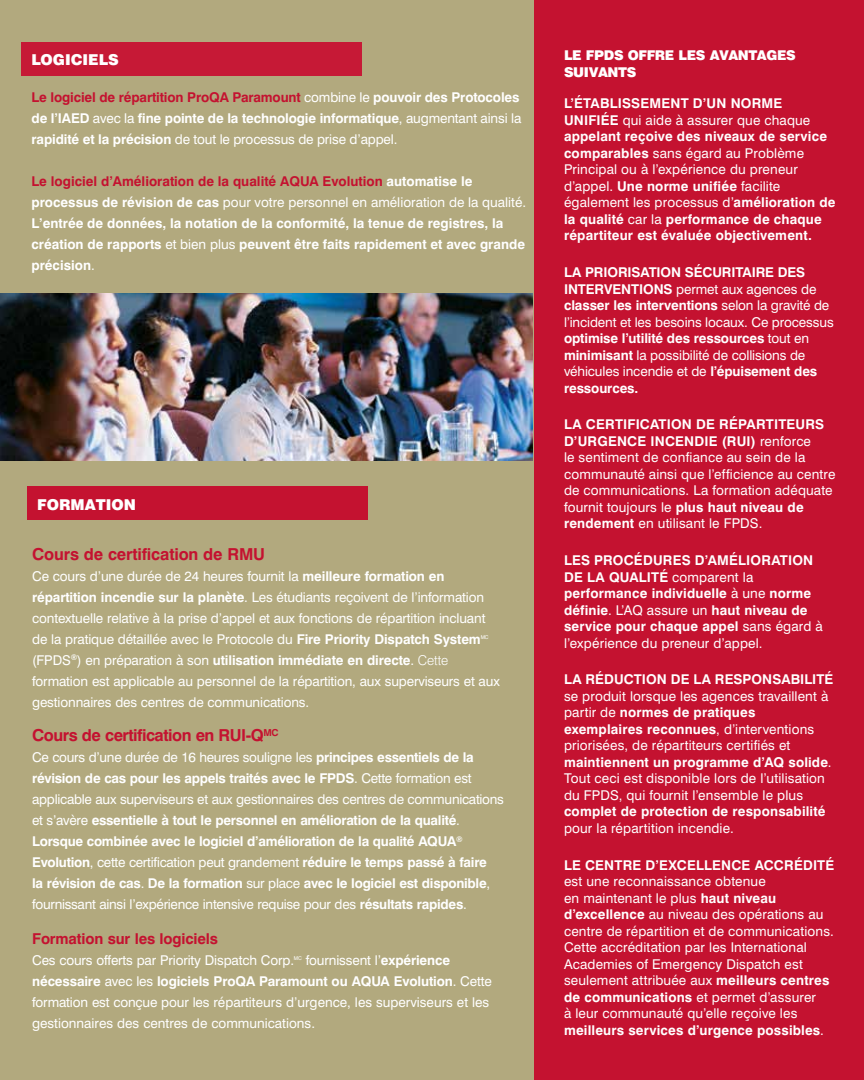
<style>
.page{position:relative;width:864px;height:1080px;background:#b2a97e}
.page>*{position:absolute;margin:0;border:0;box-sizing:border-box;transform-origin:0 0}
.t1{font:700 16.5px "Swiss 721 BT";letter-spacing:-.02em;color:#c41230}
.t2{font:700 15px "Swiss 721 BT";letter-spacing:-.01em;color:#c41230}
.t3{font:900 15px "Swiss 721 BT";color:#fff}
.t4{font:13.5px/16.5px "Swiss 721 BT";letter-spacing:.005em;color:#fff}
.t5{font:700 13.5px/16.5px "Swiss 721 BT";color:#fff}
.t6{font:700 13.5px/21px "Swiss 721 BT";letter-spacing:-.02em;color:#fff}
.t7{font:900 13.5px/16.5px "Swiss 721 BT";letter-spacing:-.025em;color:#fff}
.t8{font:5.25px "Swiss 721 BT";color:#fff}
.s1{color:#c41230}
.s2{font-weight:400}
.s3{font-weight:700}
.s4{font-weight:300}
</style>
<div class="page">
<div style="left:535px;top:0;width:329px;height:1080px;background:#c41230"></div>
<div style="left:28px;top:487px;width:340px;height:33px;background:#c41230"></div>
<div style="left:21px;top:42px;width:340px;height:33px;background:#c61936"></div>
<img style="left:0;top:293px;width:533px;height:168px">
<p class="t3" style="left:32px;top:50px;width:89px">LOGICIELS</p>
<p class="t5" style="left:32px;top:86px;width:491px;line-height:21px"><span class="s1">Le logiciel de répartition ProQA Paramount</span> <span class="s2">combine le</span> pouvoir des Protocoles de l’IAED <span class="s2">avec la</span> fine pointe de la technologie informatique<span class="s2">, augmentant ainsi la </span>rapidité et la précision <span class="s2">de tout le processus de prise d’appel.</span></p>
<p class="t5" style="left:32px;top:170px;width:496px;line-height:21px"><span class="s1">Le logiciel d’Amélioration de la qualité AQUA Evolution</span> automatise le processus de révision de cas <span class="s2">pour votre personnel en amélioration de la qualité.<br></span>L’entrée de données, la notation de la conformité, la tenue de registres, la création de rapports <span class="s2">et bien plus</span> peuvent être faits rapidement et avec grande précision<span class="s2">.</span></p>
<p class="t3" style="left:37px;top:495px;width:100px">FORMATION</p>
<p class="t1" style="left:32px;top:544px;width:234px">Cours de certification de RMU</p>
<p class="t4" style="left:32px;top:565px;width:455px;line-height:21px">Ce cours d’une durée de 24 heures fournit la <span class="s3">meilleure formation en répartition incendie sur la planète</span>. Les étudiants reçoivent de l’information contextuelle relative à la prise d’appel et aux fonctions de répartition incluant de la pratique détaillée avec le Protocole du <span class="s3">Fire Priority Dispatch System</span></p>
<p class="t8" style="left:481px;top:634px;width:10px">MC</p>
<p class="t4" style="left:32px;top:649px;width:469px;line-height:21px">(FPDS<sup>®</sup>) en préparation à son <span class="s3">utilisation immédiate en directe</span>. <span class="s4">Cette </span>formation est applicable au personnel de la répartition, aux superviseurs et aux gestionnaires des centres de communications.</p>
<p class="t1" style="left:32px;top:725px;width:248px">Cours de certification en RUI-Q<sup>MC</sup></p>
<p class="t6" style="left:32px;top:747px;width:473px"><span class="s2">Ce cours d’une durée de 16 heures souligne les</span> principes essentiels de la révision de cas pour les appels traités avec le FPDS<span class="s2">. Cette formation est applicable aux superviseurs et aux gestionnaires des centres de communications et s’avère</span> essentielle à tout le personnel en amélioration de la qualité<span class="s2">.<br></span>Lorsque combinée avec le logiciel d’amélioration de la qualité AQUA<sup>® </sup>Evolution<span class="s2">, cette certification peut grandement</span> réduire le temps passé à faire<br>la révision de cas<span class="s2">.</span> De la formation <span class="s2">sur place</span> avec le logiciel est disponible<span class="s2">, fournissant ainsi l’expérience intensive requise pour des</span> résultats rapides<span class="s2">.</span></p>
<p class="t2" style="left:32px;top:929px;width:187px">Formation sur les logiciels</p>
<p class="t4" style="left:32px;top:951px;width:263px">Ces cours offerts par Priority Dispatch Corp.</p>
<p class="t8" style="left:294px;top:955px;width:10px">MC</p>
<p class="t4" style="left:32px;top:949px;width:461px;line-height:21px;text-indent:274px">fournissent l’<span class="s3">expérience nécessaire</span> avec les <span class="s3">logiciels ProQA Paramount ou AQUA Evolution</span>. Cette formation est conçue pour les répartiteurs d’urgence, les superviseurs et les gestionnaires des centres de communications.</p>
<p class="t7" style="left:564px;top:47px;width:233px">LE FPDS OFFRE LES AVANTAGES<br>SUIVANTS</p>
<p class="t5" style="left:564px;top:95px;width:273px">L’ÉTABLISSEMENT D’UN NORME UNIFIÉE <span class="s2">qui aide à assurer que chaque </span>appelant reçoive des niveaux de service comparables <span class="s2">sans égard au Problème Principal ou à l’expérience du preneur d’appel.</span> Une norme unifiée <span class="s2">facilite également les processus d’</span>amélioration de la qualité <span class="s2">car la</span> performance de chaque répartiteur est évaluée objectivement.</p>
<p class="t5" style="left:564px;top:264px;width:271px">LA PRIORISATION SÉCURITAIRE DES INTERVENTIONS <span class="s2">permet aux agences de </span>classer les interventions <span class="s2">selon la gravité de l’incident et les besoins locaux. Ce processus </span>optimise l’utilité des ressources <span class="s2">tout en </span>minimisant <span class="s2">la possibilité de collisions de véhicules incendie et de</span> l’épuisement des ressources.</p>
<p class="t4" style="left:564px;top:416px;width:273px"><span class="s3">LA CERTIFICATION DE RÉPARTITEURS D’URGENCE INCENDIE (RUI)</span> renforce<br>le sentiment de confiance au sein de la communauté ainsi que l’efficience au centre de communications. La formation adéquate fournit toujours le <span class="s3">plus haut niveau de rendement</span> en utilisant le FPDS.</p>
<p class="t5" style="left:564px;top:552px;width:260px">LES PROCÉDURES D’AMÉLIORATION DE LA QUALITÉ <span class="s2">comparent la </span>performance individuelle <span class="s2">à une</span> norme définie<span class="s2">. L’AQ assure un</span> haut niveau de service pour chaque appel <span class="s2">sans égard à l’expérience du preneur d’appel.</span></p>
<p class="t5" style="left:564px;top:671px;width:271px">LA RÉDUCTION DE LA RESPONSABILITÉ</p>
<p class="t4" style="left:564px;top:688px;width:269px">se produit lorsque les agences travaillent à partir de <span class="s3">normes de pratiques exemplaires reconnues</span>, d’interventions priorisées, de répartiteurs certifiés et <span class="s3">maintiennent un programme d’AQ solide</span>.<br>Tout ceci est disponible lors de l’utilisation du FPDS, qui fournit l’ensemble le plus</p>
<p class="t5" style="left:564px;top:803px;width:263px">complet de protection de responsabilité</p>
<p class="t4" style="left:564px;top:820px;width:171px">pour la répartition incendie.</p>
<p class="t5" style="left:564px;top:856px;width:272px">LE CENTRE D’EXCELLENCE ACCRÉDITÉ</p>
<p class="t4" style="left:564px;top:873px;width:271px">est une reconnaissance obtenue<br>en maintenant le plus <span class="s3">haut niveau d’excellence</span> au niveau des opérations au centre de répartition et de communications.<br>Cette accréditation par les International Academies of Emergency Dispatch est seulement attribuée aux <span class="s3">meilleurs centres de communications</span> et permet d’assurer<br>à leur communauté qu’elle reçoive les <span class="s3">meilleurs services d’urgence possibles</span>.</p>
</div>
